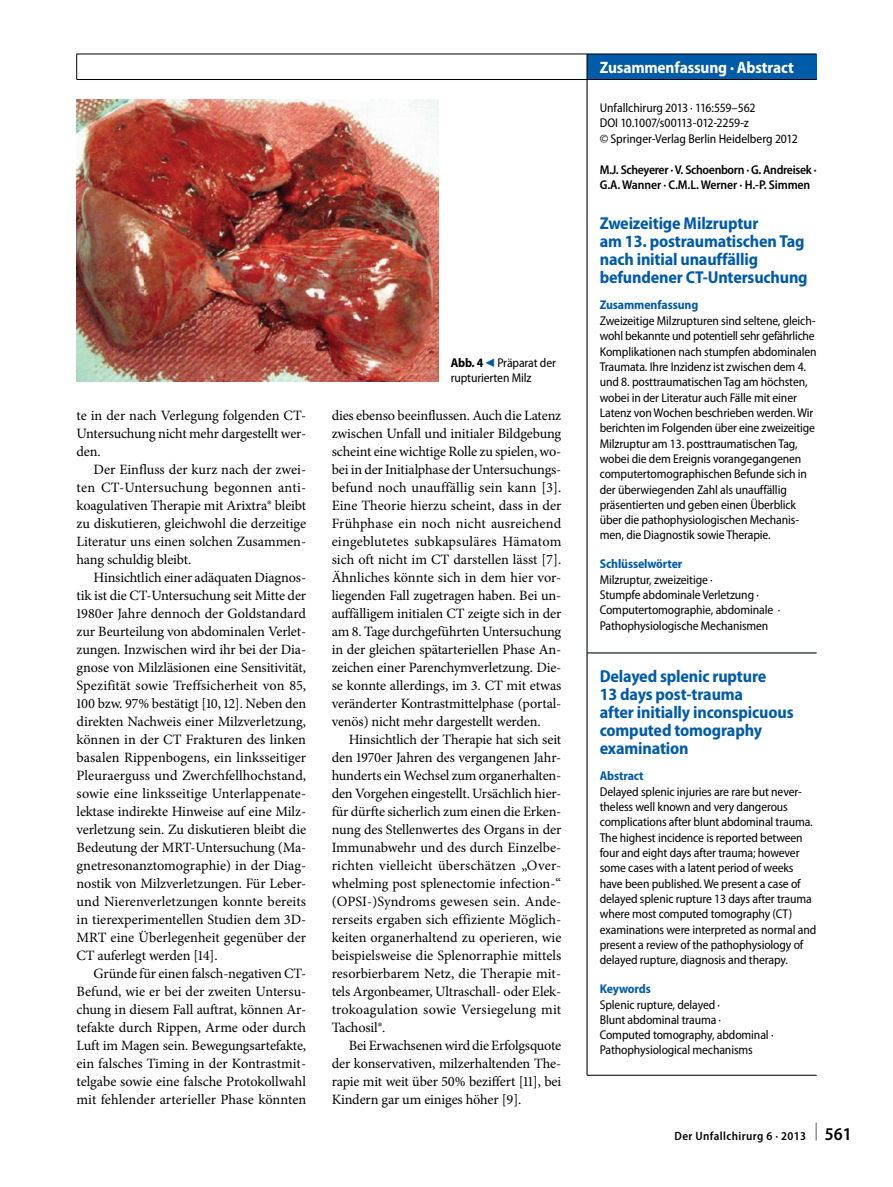
<style>
.page{position:relative;width:893px;height:1187px;background:#fff}
.page>*{position:absolute;margin:0;border:0;box-sizing:border-box;transform-origin:0 0}
._103_abstract_u1_eng{font:700 semi-condensed 17.25px/18px "Myriad Pro";letter-spacing:-.01em;color:#005ba9}
._103_abstract_u1{font:700 semi-condensed 17.25px/18px "Myriad Pro";letter-spacing:-.01em;color:#005ba9}
._001_rubrik{font:700 semi-condensed 16.5px "Myriad Pro";letter-spacing:-.01em;color:#fff}
._010_fliesstext_mit{font:14.25px/18px "Minion Pro";letter-spacing:-.01em;color:#000;text-align:justify}
._104_abstract_text_o{font:semi-condensed 12.75px/15.3px "Myriad Pro";letter-spacing:-.01em;color:#000}
._102_abstract_autore{font:600 semi-condensed 12.75px/15.3px "Myriad Pro";letter-spacing:-.025em;color:#000}
._002_quelle_doi{font:semi-condensed 12.75px "Myriad Pro";letter-spacing:-.005em;color:#000}
._105_abstract_u2{font:700 semi-condensed 12.75px "Myriad Pro";letter-spacing:-.01em;color:#005ba9}
._024_abb_legende{font:semi-condensed 12.75px/15px "Myriad Pro";letter-spacing:-.01em;color:#000}
._002_quelle_doi-2{font:semi-condensed 12.75px "Myriad Pro";letter-spacing:-.03em;color:#000}
._105_abstract_u2_eng{font:700 semi-condensed 12.75px "Myriad Pro";letter-spacing:-.015em;color:#005ba9}
.t1{font:600 semi-condensed 12px "Myriad Pro";letter-spacing:.03em;color:#000}
.s1{font-weight:700}
.s2{font-family:"S Buttons";font-stretch:normal;font-size:14.25px;color:#005ca7}
.s3{font-size:18px}
</style>
<div class="page">
<div style="left:587px;top:54px;width:230px;height:26px;background:#005ba9"></div>
<hr style="left:587px;top:54px;width:1px;height:1021px;background:#000">
<hr style="left:587px;top:652px;width:230px;height:1px;background:#000">
<hr style="left:587px;top:1074px;width:230px;height:1px;background:#000">
<img style="left:77px;top:100px;width:361px;height:281px">
<hr style="left:77px;top:79px;width:739px;height:1px;background:#000">
<svg style="left:76px;top:54px;width:1px;height:25px"></svg>
<hr style="left:77px;top:54px;width:739px;height:1px;background:#000">
<p class="_010_fliesstext_mit" style="left:77px;top:406px;width:231px">te in der nach Verlegung folgenden CT-Untersuchung nicht mehr dargestellt wer&shy;den.</p>
<p class="_010_fliesstext_mit" style="left:77px;top:460px;width:231px;text-indent:17px">Der Einfluss der kurz nach der zwei&shy;ten CT-Untersuchung begonnen anti&shy;koagulativen Therapie mit Arixtra® bleibt zu diskutieren, gleichwohl die derzeitige Literatur uns einen solchen Zusammen&shy;hang schuldig bleibt.</p>
<p class="_010_fliesstext_mit" style="left:77px;top:568px;width:231px;text-indent:17px">Hinsichtlich einer adäquaten Diagnos&shy;tik ist die CT-Untersuchung seit Mitte der 1980er Jahre dennoch der Goldstandard zur Beurteilung von abdominalen Verlet&shy;zungen. Inzwischen wird ihr bei der Dia&shy;gnose von Milzläsionen eine Sensitivität, Spezifität sowie Treffsicherheit von 85, 100 bzw. 97% bestätigt [10, 12]. Neben den direkten Nachweis einer Milzverletzung, können in der CT Frakturen des linken basalen Rippenbogens, ein linksseitiger Pleuraerguss und Zwerchfellhochstand, sowie eine linksseitige Unterlappenate&shy;lektase indirekte Hinweise auf eine Milz&shy;verletzung sein. Zu diskutieren bleibt die Bedeutung der MRT-Untersuchung (Ma&shy;gnetresonanztomographie) in der Diag&shy;nostik von Milzverletzungen. Für Leber&shy;und Nierenverletzungen konnte bereits in tierexperimentellen Studien dem 3D-MRT eine Überlegenheit gegenüber der CT auferlegt werden [14].</p>
<p class="_010_fliesstext_mit" style="left:77px;top:964px;width:231px;text-indent:17px">Gründe für einen falsch-negativen CT-Befund, wie er bei der zweiten Untersu&shy;chung in diesem Fall auftrat, können Ar&shy;tefakte durch Rippen, Arme oder durch Luft im Magen sein. Bewegungsartefakte, ein falsches Timing in der Kontrastmit&shy;telgabe sowie eine falsche Protokollwahl mit fehlender arterieller Phase könnten</p>
<p class="_024_abb_legende" style="left:451px;top:355px;width:107px"><span class="s1">Abb. 4</span><span class="s2">9</span>Präparat der rupturierten Milz</p>
<p class="_010_fliesstext_mit" style="left:332px;top:406px;width:231px">dies ebenso beeinflussen. Auch die Latenz zwischen Unfall und initialer Bildgebung scheint eine wichtige Rolle zu spielen, wo&shy;bei in der Initialphase der Untersuchungs&shy;befund noch unauffällig sein kann [3].<br>Eine Theorie hierzu scheint, dass in der Frühphase ein noch nicht ausreichend eingeblutetes subkapsuläres Hämatom sich oft nicht im CT darstellen lässt [7].<br>Ähnliches könnte sich in dem hier vor&shy;liegenden Fall zugetragen haben. Bei un&shy;auffälligem initialen CT zeigte sich in der am 8. Tage durchgeführten Untersuchung in der gleichen spätarteriellen Phase An&shy;zeichen einer Parenchymverletzung. Die&shy;se konnte allerdings, im 3. CT mit etwas veränderter Kontrastmittelphase (portal&shy;venös) nicht mehr dargestellt werden.</p>
<p class="_010_fliesstext_mit" style="left:332px;top:730px;width:231px;text-align:left;text-indent:17px">Hinsichtlich der Therapie hat sich seit den 1970er Jahren des vergangenen Jahr&shy;hunderts ein Wechsel zum organerhalten&shy;den Vorgehen eingestellt. Ursächlich hier&shy;für dürfte sicherlich zum einen die Erken&shy;nung des Stellenwertes des Organs in der Immunabwehr und des durch Einzelbe&shy;richten vielleicht überschätzen „Over&shy;whelming post splenectomie infection-“ (OPSI-)Syndroms gewesen sein. Ande&shy;rerseits ergaben sich effiziente Möglich&shy;keiten organerhaltend zu operieren, wie beispielsweise die Splenorraphie mittels resorbierbarem Netz, die Therapie mit&shy;tels Argonbeamer, Ultraschall- oder Elek&shy;trokoagulation sowie Versiegelung mit Tachosil®.</p>
<p class="_010_fliesstext_mit" style="left:332px;top:1036px;width:231px;text-indent:17px">Bei Erwachsenen wird die Erfolgsquote der konservativen, milzerhaltenden The&shy;rapie mit weit über 50% beziffert [11], bei Kindern gar um einiges höher [9].</p>
<p class="_001_rubrik" style="left:600px;top:58px;width:196px">Zusammenfassung · Abstract</p>
<p class="_002_quelle_doi" style="left:600px;top:101px;width:157px">Unfallchirurg 2013 · 116:559–562</p>
<p class="_002_quelle_doi-2" style="left:600px;top:116px;width:151px">DOI 10.1007/s00113-012-2259-z</p>
<p class="_002_quelle_doi" style="left:600px;top:131px;width:199px">© Springer-Verlag Berlin Heidelberg 2012</p>
<p class="_102_abstract_autore" style="left:600px;top:162px;width:218px">M.J. Scheyerer ·V. Schoenborn · G. Andreisek ·<br>G.A. Wanner · C.M.L. Werner · H.-P. Simmen</p>
<p class="_103_abstract_u1" style="left:600px;top:214px;width:209px">Zweizeitige Milzruptur<br>am 13. postraumatischen Tag nach initial unauffällig befundener CT-Untersuchung</p>
<p class="_105_abstract_u2" style="left:600px;top:297px;width:100px">Zusammenfassung</p>
<p class="_104_abstract_text_o" style="left:600px;top:313px;width:218px">Zweizeitige Milzrupturen sind seltene, gleich&shy;wohl bekannte und potentiell sehr gefährliche Komplikationen nach stumpfen abdominalen Traumata. Ihre Inzidenz ist zwischen dem 4. und 8. posttraumatischen Tag am höchsten, wobei in der Literatur auch Fälle mit einer Latenz vonWochen beschrieben werden.Wir berichten im Folgenden über eine zweizeitige Milzruptur am 13. posttraumatischen Tag, wobei die dem Ereignis vorangegangenen computertomographischen Befunde sich in der überwiegenden Zahl als unauffällig präsentierten und geben einen Überblick über die pathophysiologischen Mechanis&shy;men, die Diagnostik sowie Therapie.</p>
<p class="_105_abstract_u2" style="left:600px;top:557px;width:84px">Schlüsselwörter</p>
<p class="_104_abstract_text_o" style="left:600px;top:572px;width:182px">Milzruptur, zweizeitige ·<br>Stumpfe abdominale Verletzung · Computertomographie, abdominale · Pathophysiologische Mechanismen</p>
<p class="_103_abstract_u1_eng" style="left:600px;top:667px;width:195px">Delayed splenic rupture<br>13 days post-trauma<br>after initially inconspicuous computed tomography examination</p>
<p class="_105_abstract_u2" style="left:600px;top:768px;width:45px">Abstract</p>
<p class="_104_abstract_text_o" style="left:600px;top:784px;width:218px">Delayed splenic injuries are rare but never&shy;theless well known and very dangerous complications after blunt abdominal trauma.<br>The highest incidence is reported between four and eight days after trauma; however some cases with a latent period of weeks have been published.We present a case of delayed splenic rupture 13 days after trauma where most computed tomography (CT) examinations were interpreted as normal and present a review of the pathophysiology of delayed rupture, diagnosis and therapy.</p>
<p class="_105_abstract_u2_eng" style="left:600px;top:981px;width:53px">Keywords</p>
<p class="_104_abstract_text_o" style="left:600px;top:996px;width:175px">Splenic rupture, delayed ·<br>Blunt abdominal trauma ·<br>Computed tomography, abdominal ·<br>Pathophysiological mechanisms</p>
<p class="t1" style="left:675px;top:1129px;width:179px">Der Unfallchirurg 6 · 2013 <sup>|</sup> <span class="s3">561</span></p>
</div>
